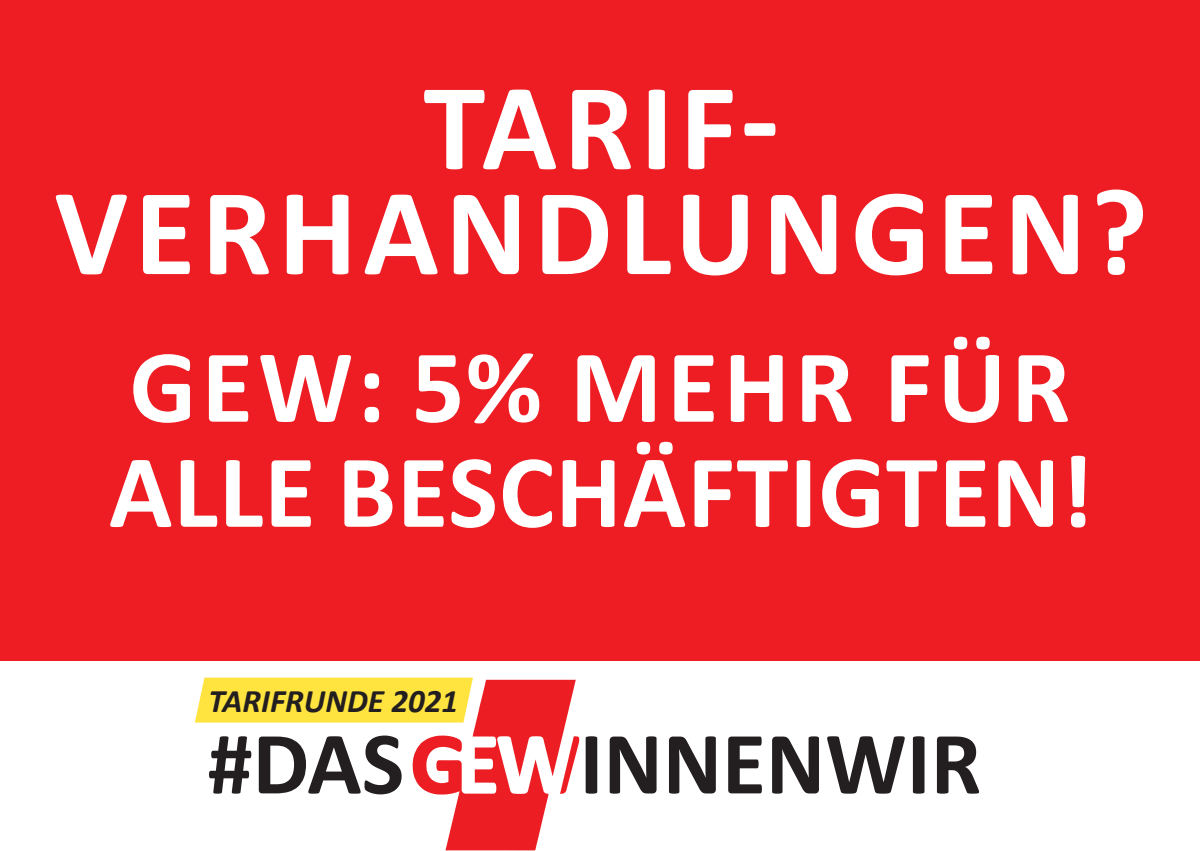
<style>
.page{position:relative;width:1200px;height:851px;background:#fff}
.page>*{position:absolute;margin:0;border:0;box-sizing:border-box;transform-origin:0 0}
.t1{font:700 125px/105px "Calibri";letter-spacing:.05em;color:#fff;text-align:center}
.t2{font:700 105px/105px "Calibri";letter-spacing:.01em;color:#fff}
.t3{font:700 89.9px "Calibri";color:#231f20}
.t4{font:italic 700 33px "Calibri";color:#231f20}
</style>
<div class="page">
<div style="left:0;top:0;width:1199px;height:660px;background:#ee1d23"></div>
<svg style="left:195px;top:677px;width:384px;height:173px"></svg>
<p class="t1" style="left:54px;top:75px;width:1094px">TARIF-<br>VERHANDLUNGEN?</p>
<p class="t2" style="left:109px;top:334px;width:985px">GEW: 5% MEHR FÜR<br>ALLE BESCHÄFTIGTEN!</p>
<p class="t4" style="left:208px;top:680px;width:251px">TARIFRUNDE 2021</p>
<p class="t3" style="left:208px;top:706px;width:198px">#DAS</p>
<p class="t3" style="left:579px;top:706px;width:403px">INNENWIR</p>
</div>
